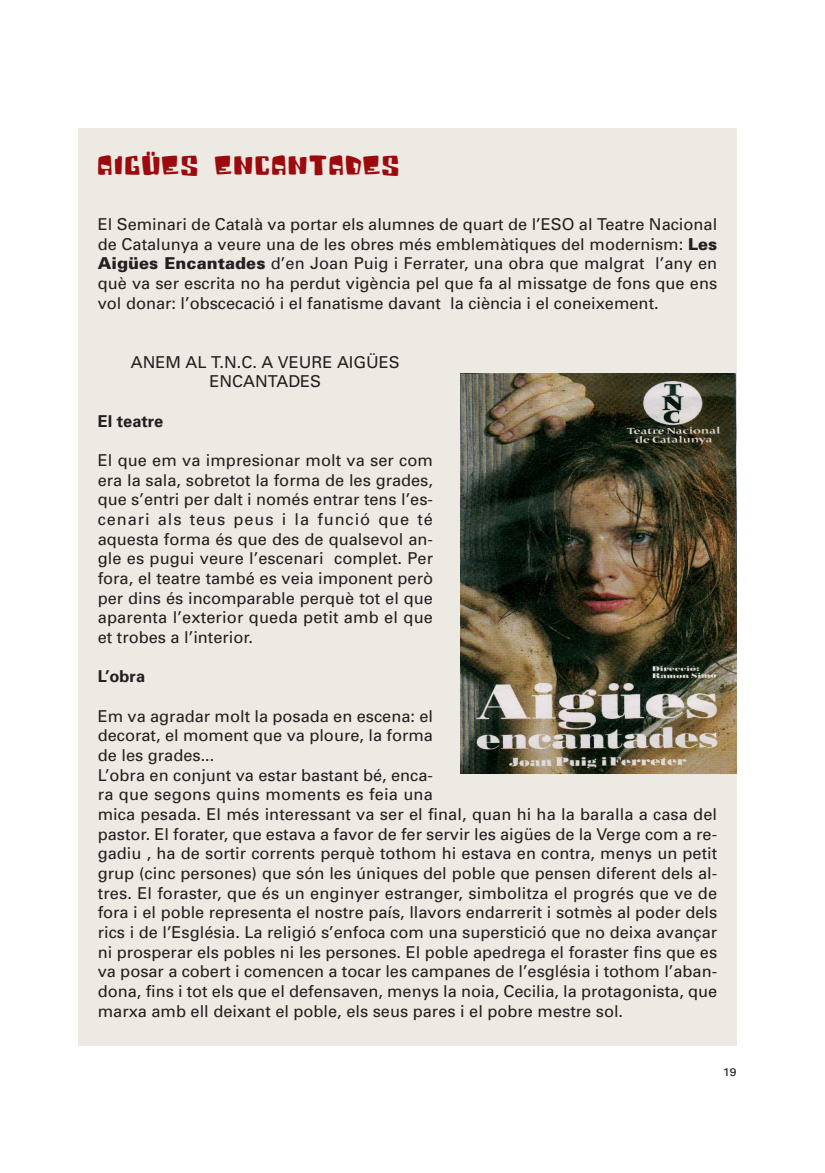
<style>
.page{position:relative;width:825px;height:1173px;background:#fff}
.page>*{position:absolute;margin:0;border:0;box-sizing:border-box;transform-origin:0 0}
.t1{font:27.3px "Space Krafty";letter-spacing:.08em;color:#9d0a0e}
.t2{font:16.35px/19.6px "Univers";color:#231f20;text-align:justify}
.t3{font:700 16.35px "Univers";color:#231f20}
.t4{font:11.1px "Univers";color:#231f20;scale:1.11 1}
.s1{font-weight:900}
</style>
<div class="page">
<div style="left:78px;top:128px;width:658px;height:917px;background:#edeae3"></div>
<img style="left:460px;top:373px;width:276px;height:400px">
<h1 class="t1" style="left:98px;top:155px;width:303px">AIGÜES ENCANTADES</h1>
<p class="t2" style="left:98px;top:216px;width:621px">El Seminari de Català va portar els alumnes de quart de l’ESO al Teatre Nacional de Catalunya a veure una de les obres més emblemàtiques del modernism: <span class="s1">Les Aigües Encantades</span> d’en Joan Puig i Ferrater, una obra que malgrat l’any en què va ser escrita no ha perdut vigència pel que fa al missatge de fons que ens vol donar: l’obscecació i el fanatisme davant la ciència i el coneixement.</p>
<p class="t2" style="left:131px;top:354px;width:270px;text-align:center">ANEM AL T.N.C. A VEURE AIGÜES<br>ENCANTADES</p>
<p class="t3" style="left:98px;top:415px;width:67px">El teatre</p>
<p class="t2" style="left:98px;top:452px;width:337px">El que em va impresionar molt va ser com era la sala, sobretot la forma de les grades, que s’entri per dalt i només entrar tens l’es&shy;cenari als teus peus i la funció que té aquesta forma és que des de qualsevol an&shy;gle es pugui veure l’escenari complet. Per fora, el teatre també es veia imponent però per dins és incomparable perquè tot el que aparenta l’exterior queda petit amb el que et trobes a l’interior.</p>
<p class="t3" style="left:98px;top:670px;width:49px">L’obra</p>
<p class="t2" style="left:98px;top:707px;width:621px;text-align:left">Em va agradar molt la posada en escena: el<br>decorat, el moment que va ploure, la forma<br>de les grades...<br>L’obra en conjunt va estar bastant bé, enca-<br>ra que segons quins moments es feia una<br>mica pesada. El més interessant va ser el final, quan hi ha la baralla a casa del pastor. El forater, que estava a favor de fer servir les aigües de la Verge com a re&shy;gadiu , ha de sortir corrents perquè tothom hi estava en contra, menys un petit grup (cinc persones) que són les úniques del poble que pensen diferent dels al&shy;tres. El foraster, que és un enginyer estranger, simbolitza el progrés que ve de fora i el poble representa el nostre país, llavors endarrerit i sotmès al poder dels rics i de l’Església. La religió s’enfoca com una superstició que no deixa avançar ni prosperar els pobles ni les persones. El poble apedrega el foraster fins que es va posar a cobert i comencen a tocar les campanes de l’església i tothom l’aban&shy;dona, fins i tot els que el defensaven, menys la noia, Cecilia, la protagonista, que marxa amb ell deixant el poble, els seus pares i el pobre mestre sol.</p>
<p class="t4" style="left:723px;top:1067px;width:14px">19</p>
</div>
